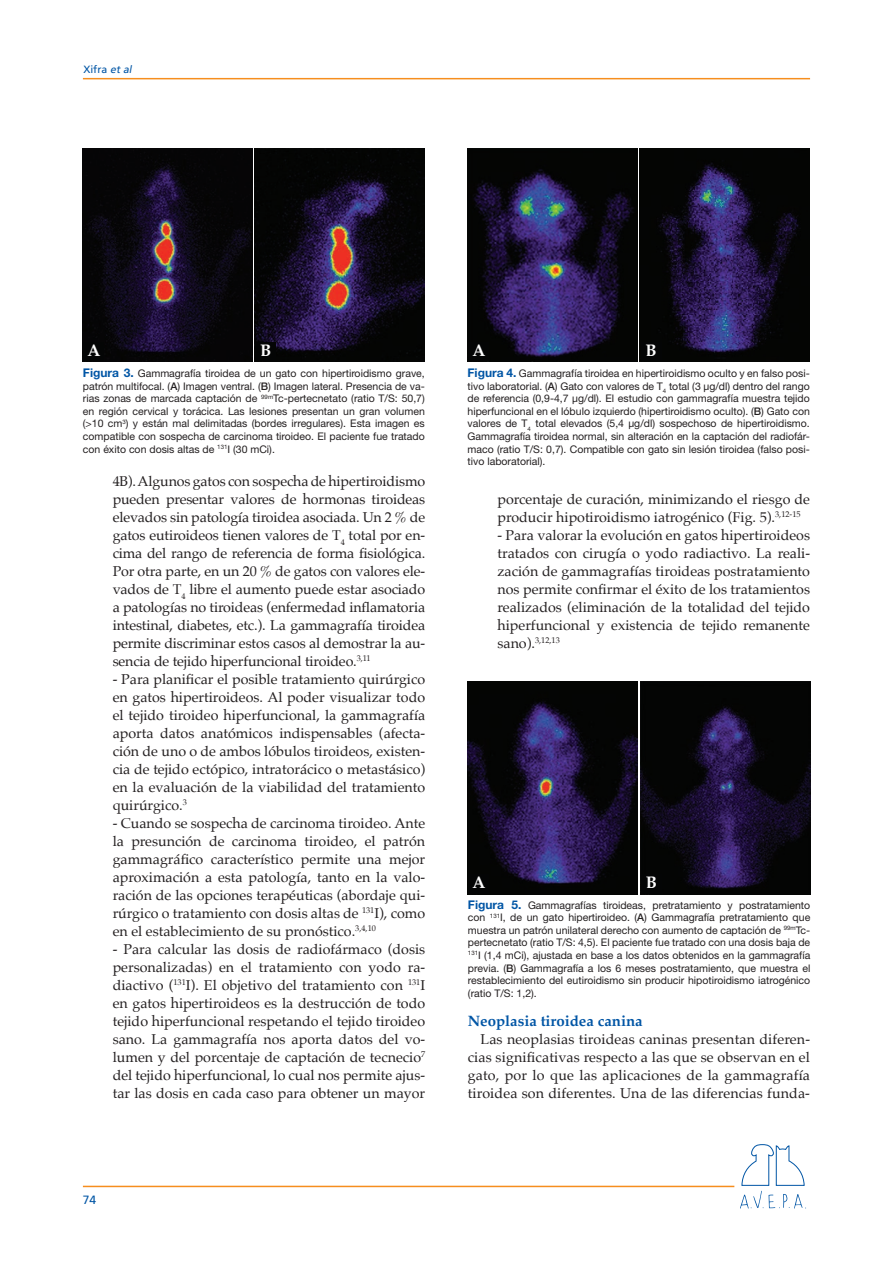
<style>
.page{position:relative;width:893px;height:1263px;background:#fff}
.page>*{position:absolute;margin:0;border:0;box-sizing:border-box;transform-origin:0 0}
.t1{font:700 16.8px "Palatino";color:#fff}
.t2{font:700 15px "Palatino";color:#0155a5}
.t3{font:14.25px/18px "Palatino";color:#231f20;text-align:justify}
.t4{font:12px "Frutiger";color:#0155a5}
.t5{font:10.5px/12.6px "Helvetica Neue LT Std";color:#231f20;text-align:justify}
.t6{font:10.5px "Frutiger";color:#0155a5}
.t7{font:8.25px "Palatino";color:#231f20}
.s1{font-style:italic}
.s2{font-weight:700;font-size:12px;color:#0155a5}
.s3{font-weight:500}
.s4{font-size:14.25px}
</style>
<div class="page">
<hr style="left:83px;top:1186px;width:651px;height:1px;background:#f68e1e">
<hr style="left:83px;top:78px;width:727px;height:1px;background:#f68e1e">
<svg style="left:740px;top:1144px;width:66px;height:65px"></svg>
<img style="left:83px;top:149px;width:170px;height:213px">
<div style="left:84px;top:342px;width:20px;height:19px;background:#040505"></div>
<img style="left:255px;top:149px;width:170px;height:213px">
<div style="left:255px;top:342px;width:21px;height:19px;background:#040505"></div>
<img style="left:467px;top:149px;width:170px;height:213px">
<div style="left:468px;top:342px;width:21px;height:18px;background:#040505"></div>
<img style="left:640px;top:149px;width:170px;height:213px">
<div style="left:641px;top:342px;width:21px;height:19px;background:#040505"></div>
<img style="left:468px;top:681px;width:170px;height:213px">
<div style="left:468px;top:874px;width:21px;height:19px;background:#040505"></div>
<img style="left:640px;top:681px;width:170px;height:213px">
<div style="left:641px;top:874px;width:21px;height:19px;background:#040505"></div>
<p class="t6" style="left:83px;top:64px;width:52px">Xifra <span class="s1">et al</span></p>
<p class="t1" style="left:88px;top:336px;width:15px">A</p>
<p class="t1" style="left:260px;top:336px;width:13px">B</p>
<p class="t5" style="left:83px;top:367px;width:343px"><span class="s2">Figura 3.</span> Gammagrafía tiroidea de un gato con hipertiroidismo grave, patrón multifocal. (<span class="s3">A</span>) Imagen ventral. (<span class="s3">B</span>) Imagen lateral. Presencia de va&shy;rias zonas de marcada captación de <sup>99m</sup>Tc-pertecnetato (ratio T/S: 50,7) en región cervical y torácica. Las lesiones presentan un gran volumen (&gt;10 cm<sup>3</sup>) y están mal delimitadas (bordes irregulares). Esta imagen es compatible con sospecha de carcinoma tiroideo. El paciente fue tratado con éxito con dosis altas de <sup>131</sup>I (30 mCi).</p>
<p class="t3" style="left:113px;top:472px;width:314px">4B). Algunos gatos con sospecha de hipertiroidismo pueden presentar valores de hormonas tiroideas elevados sin patología tiroidea asociada. Un 2 % de gatos eutiroideos tienen valores de T<sub>4</sub> total por en&shy;cima del rango de referencia de forma fisiológica.<br>Por otra parte, en un 20 % de gatos con valores ele&shy;vados de T<sub>4</sub> libre el aumento puede estar asociado a patologías no tiroideas (enfermedad inflamatoria intestinal, diabetes, etc.). La gammagrafía tiroidea permite discriminar estos casos al demostrar la au&shy;sencia de tejido hiperfuncional tiroideo.<sup>3,11</sup></p>
<p class="t3" style="left:113px;top:670px;width:314px">- Para planificar el posible tratamiento quirúrgico en gatos hipertiroideos. Al poder visualizar todo el tejido tiroideo hiperfuncional, la gammagrafía aporta datos anatómicos indispensables (afecta&shy;ción de uno o de ambos lóbulos tiroideos, existen&shy;cia de tejido ectópico, intratorácico o metastásico) en la evaluación de la viabilidad del tratamiento quirúrgico.<sup>3</sup></p>
<p class="t3" style="left:113px;top:814px;width:314px">- Cuando se sospecha de carcinoma tiroideo. Ante la presunción de carcinoma tiroideo, el patrón gammagráfico característico permite una mejor aproximación a esta patología, tanto en la valo&shy;ración de las opciones terapéuticas (abordaje qui&shy;rúrgico o tratamiento con dosis altas de <sup>131</sup>I), como en el establecimiento de su pronóstico.<sup>3,4,10</sup></p>
<p class="t3" style="left:113px;top:940px;width:314px">- Para calcular las dosis de radiofármaco (dosis personalizadas) en el tratamiento con yodo ra&shy;diactivo (<sup>131</sup>I). El objetivo del tratamiento con <sup>131</sup>I en gatos hipertiroideos es la destrucción de todo tejido hiperfuncional respetando el tejido tiroideo sano. La gammagrafía nos aporta datos del vo&shy;lumen y del porcentaje de captación de tecnecio<sup>7 </sup>del tejido hiperfuncional, lo cual nos permite ajus&shy;tar las dosis en cada caso para obtener un mayor</p>
<p class="t4" style="left:83px;top:1193px;width:15px">74</p>
<p class="t1" style="left:472px;top:336px;width:15px">A</p>
<p class="t1" style="left:646px;top:336px;width:13px">B</p>
<p class="t5" style="left:467px;top:367px;width:344px"><span class="s2">Figura 4.</span> Gammagrafía tiroidea en hipertiroidismo oculto y en falso posi&shy;tivo laboratorial. (<span class="s3">A</span>) Gato con valores de T<sub>4</sub> total (3 µg/dl) dentro del rango de referencia (0,9-4,7 µg/dl). El estudio con gammagrafía muestra tejido hiperfuncional en el lóbulo izquierdo (hipertiroidismo oculto). (<span class="s3">B</span>) Gato con valores de T<sub>4</sub> total elevados (5,4 µg/dl) sospechoso de hipertiroidismo.<br>Gammagrafía tiroidea normal, sin alteración en la captación del radiofár&shy;maco (ratio T/S: 0,7). Compatible con gato sin lesión tiroidea (falso posi&shy;tivo laboratorial).</p>
<p class="t3" style="left:497px;top:490px;width:314px">porcentaje de curación, minimizando el riesgo de producir hipotiroidismo iatrogénico (Fig. 5).<sup>3,12-15</sup></p>
<p class="t3" style="left:497px;top:526px;width:314px">- Para valorar la evolución en gatos hipertiroideos tratados con cirugía o yodo radiactivo. La reali&shy;zación de gammagrafías tiroideas postratamiento nos permite confirmar el éxito de los tratamientos realizados (eliminación de la totalidad del tejido hiperfuncional y existencia de tejido remanente</p>
<p class="t7" style="left:497px;top:634px;width:64px"><span class="s4">sano).</span>3,12,13</p>
<p class="t1" style="left:472px;top:868px;width:15px">A</p>
<p class="t1" style="left:646px;top:868px;width:13px">B</p>
<p class="t5" style="left:468px;top:898px;width:344px"><span class="s2">Figura 5.</span> Gammagrafías tiroideas, pretratamiento y postratamiento con <sup>131</sup>I, de un gato hipertiroideo. (<span class="s3">A</span>) Gammagrafía pretratamiento que muestra un patrón unilateral derecho con aumento de captación de <sup>99m</sup>Tc&shy;pertecnetato (ratio T/S: 4,5). El paciente fue tratado con una dosis baja de <sup>131</sup>I (1,4 mCi), ajustada en base a los datos obtenidos en la gammagrafía previa. (<span class="s3">B</span>) Gammagrafía a los 6 meses postratamiento, que muestra el restablecimiento del eutiroidismo sin producir hipotiroidismo iatrogénico (ratio T/S: 1,2).</p>
<p class="t2" style="left:468px;top:1008px;width:176px">Neoplasia tiroidea canina</p>
<p class="t3" style="left:468px;top:1030px;width:344px;text-indent:13px">Las neoplasias tiroideas caninas presentan diferen&shy;cias significativas respecto a las que se observan en el gato, por lo que las aplicaciones de la gammagrafía tiroidea son diferentes. Una de las diferencias funda-</p>
</div>
